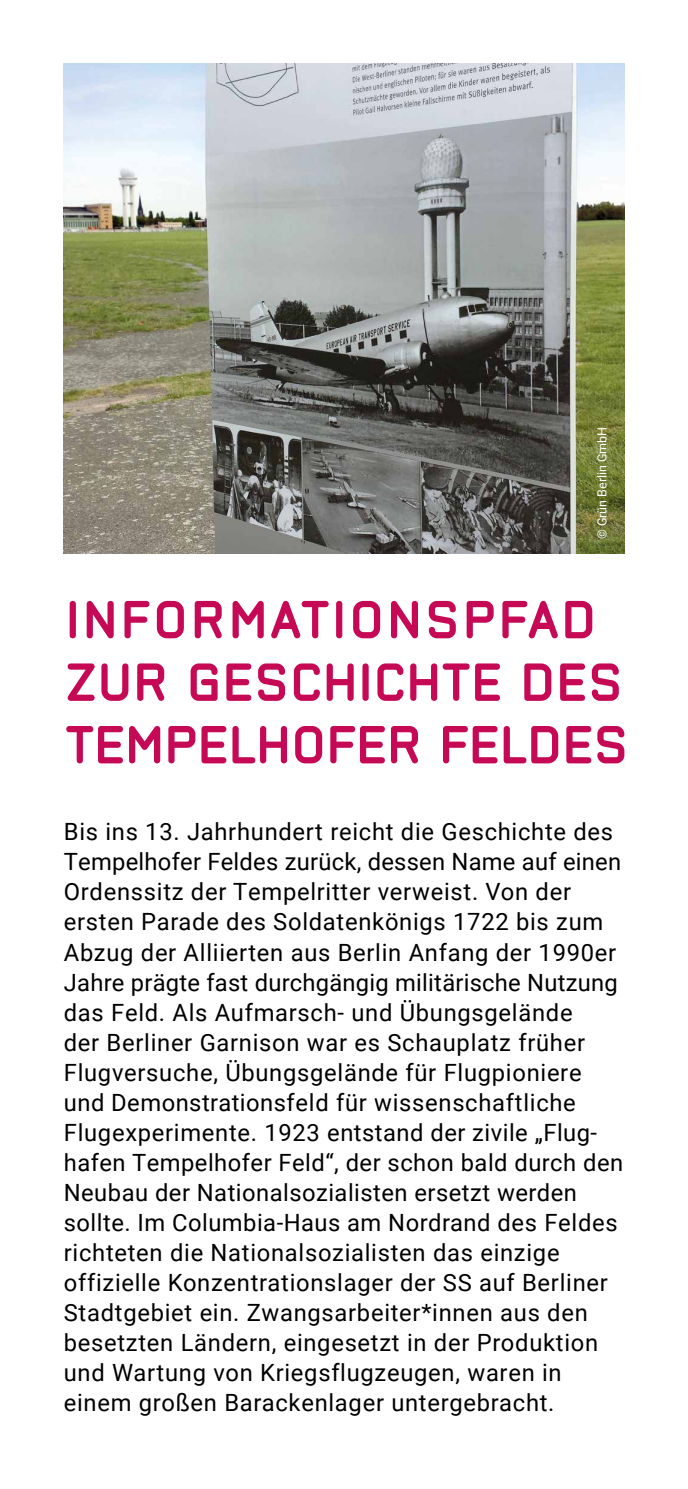
<style>
.page{position:relative;width:688px;height:1489px;background:#fff}
.page>*{position:absolute;margin:0;border:0;box-sizing:border-box;transform-origin:0 0}
.t1{font:700 67.5px/62.5px "Neutraliser Caps";letter-spacing:.01em;color:#c60955}
.t2{font:23.75px/30px "Roboto";letter-spacing:.03em;color:#000}
.t3{font:12.5px "Roboto";color:#fff}
</style>
<div class="page">
<img style="left:64px;top:64px;width:560px;height:489px">
<p class="t3" style="left:593px;top:539px;width:114px;rotate:-90deg">© Grün Berlin GmbH</p>
<h1 class="t1" style="left:66px;top:582px;width:564px">informationspfad zur geschichte des tempelhofer feldes</h1>
<p class="t2" style="left:64px;top:816px;width:560px">Bis ins 13. Jahrhundert reicht die Geschichte des Tempelhofer Feldes zurück, dessen Name auf einen Ordenssitz der Tempelritter verweist. Von der ersten Parade des Soldatenkönigs 1722 bis zum Abzug der Alliierten aus Berlin Anfang der 1990er Jahre prägte fast durchgängig militärische Nutzung das Feld. Als Aufmarsch- und Übungsgelände<br>der Berliner Garnison war es Schauplatz früher Flugversuche, Übungsgelände für Flugpioniere und Demonstrationsfeld für wissenschaftliche Flugexperimente. 1923 entstand der zivile „Flug&shy;hafen Tempelhofer Feld“, der schon bald durch den Neubau der Nationalsozialisten ersetzt werden sollte. Im Columbia-Haus am Nordrand des Feldes richteten die Nationalsozialisten das einzige offizielle Konzentrationslager der SS auf Berliner Stadtgebiet ein. Zwangsarbeiter*innen aus den besetzten Ländern, eingesetzt in der Produktion und Wartung von Kriegsflugzeugen, waren in einem großen Barackenlager untergebracht.</p>
</div>
